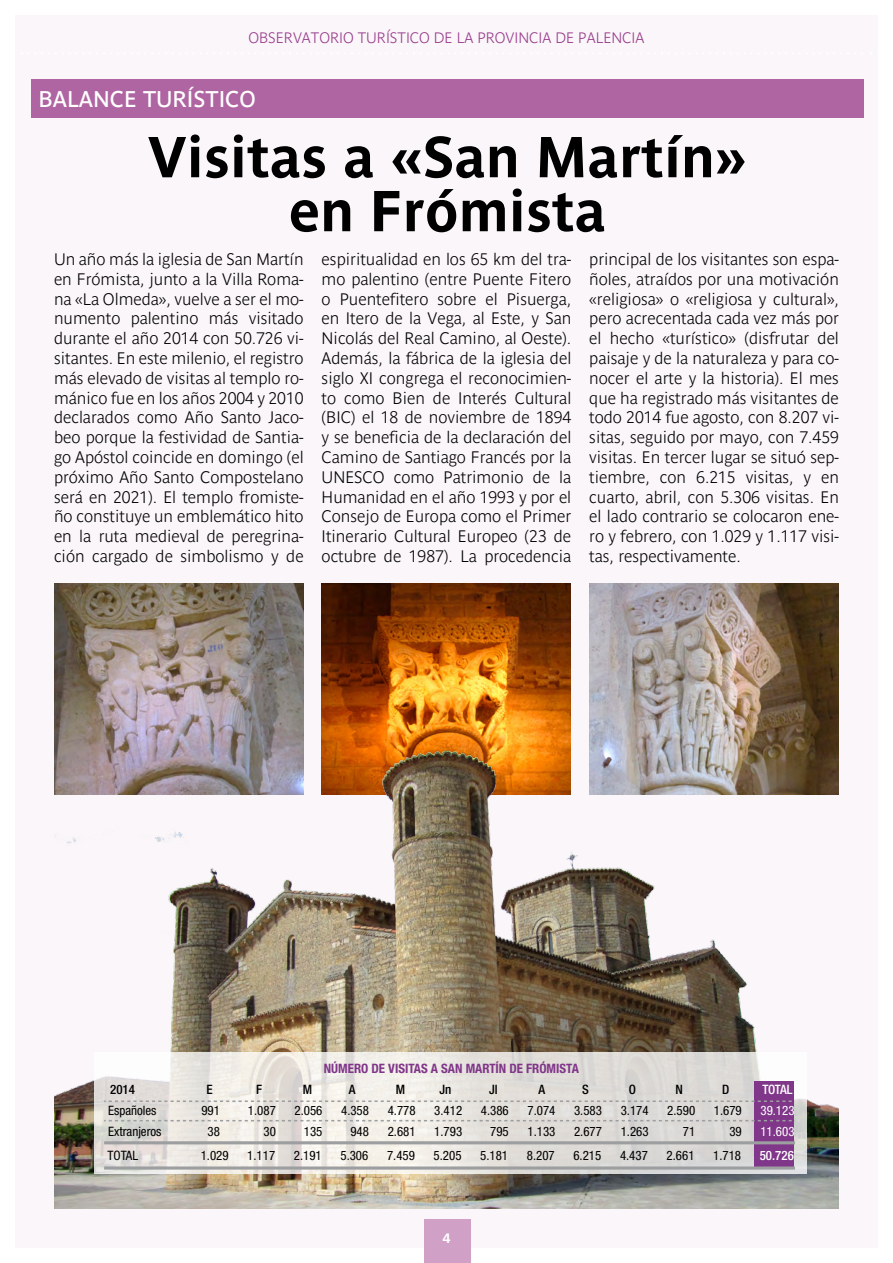
<style>
.page{position:relative;width:893px;height:1263px;background:#fff}
.page>*{position:absolute;margin:0;border:0;box-sizing:border-box;transform-origin:0 0}
.t1{font:700 57px/54px "Parisine";color:#000;text-align:center}
.t2{font:22.5px "Parisine";color:#fff}
.t3{font:700 16.5px/19.8px "Parisine Clair";color:#000;text-align:justify}
.t4{font:700 15px "Parisine Clair";color:#993c8c}
.t5{font:700 13.5px "Parisine";color:#fff}
.t6{font:condensed 12.9px "Helvetica Neue LT Com";color:#000}
.t7{font:700 condensed 12.9px "Helvetica Neue LT Com";color:#803689}
.t8{font:500 condensed 12.9px "Helvetica Neue LT Com";color:#000}
.t9{font:500 condensed 12.9px "Helvetica Neue LT Com";color:#fff}
.t10{font:condensed 12.9px "Helvetica Neue LT Com";color:#fff}
.s1{font-weight:400}
</style>
<div class="page">
<div style="left:15px;top:15px;width:863px;height:1233px;background:#faf6f9"></div>
<div style="left:424px;top:1219px;width:47px;height:44px;background:#d0a0c6"></div>
<div style="left:31px;top:80px;width:832px;height:38px;background:#b065a3"></div>
<img style="left:54px;top:583px;width:249px;height:113px">
<img style="left:321px;top:583px;width:249px;height:113px">
<img style="left:590px;top:583px;width:249px;height:113px">
<img style="left:54px;top:696px;width:785px;height:513px">
<svg style="left:94px;top:1052px;width:713px;height:122px"></svg>
<div style="left:754px;top:1082px;width:40px;height:87px;background:#803689"></div>
<svg style="left:104px;top:1120px;width:692px;height:1px"></svg>
<hr style="left:104px;top:1141px;width:690px;height:3px;background:#9c9e9f">
<hr style="left:104px;top:1166px;width:690px;height:3px;background:#9c9e9f">
<svg style="left:104px;top:1100px;width:692px;height:2px"></svg>
<p class="t4" style="left:248px;top:29px;width:398px">OBSERVATORIO TURÍSTICO DE LA PROVINCIA DE PALENCIA</p>
<h2 class="t2" style="left:38px;top:86px;width:219px">BALANCE TURÍSTICO</h2>
<h1 class="t1" style="left:148px;top:130px;width:601px">Visitas a «San Martín» en Frómista</h1>
<p class="t3" style="left:54px;top:249px;width:251px">Un año más la iglesia de San Martín en Frómista, junto a la Villa Roma&shy;na «La Olmeda», vuelve a ser el mo&shy;numento palentino más visitado durante el año 2014 con 50.726 vi&shy;sitantes. En este milenio, el registro más elevado de visitas al templo ro&shy;mánico fue en los años 2004 y 2010 declarados como Año Santo Jaco&shy;beo porque la festividad de Santia&shy;go Apóstol coincide en domingo (el próximo Año Santo Compostelano será en 2021). El templo fromiste&shy;ño constituye un emblemático hito en la ruta medieval de peregrina&shy;ción cargado de simbolismo y de</p>
<p class="t3" style="left:322px;top:249px;width:251px">espiritualidad en los 65 km del tra&shy;mo palentino (entre Puente Fitero o Puentefitero sobre el Pisuerga, en Itero de la Vega, al Este, y San Nicolás del Real Camino, al Oeste).<br>Además, la fábrica de la iglesia del siglo XI congrega el reconocimien&shy;to como Bien de Interés Cultural (BIC) el 18 de noviembre de 1894 y se beneficia de la declaración del Camino de Santiago Francés por la UNESCO como Patrimonio de la Humanidad en el año 1993 y por el Consejo de Europa como el Primer Itinerario Cultural Europeo (23 de octubre de 1987). La procedencia</p>
<p class="t3" style="left:589px;top:249px;width:251px">principal de los visitantes son espa&shy;ñoles, atraídos por una motivación «religiosa» o «religiosa y cultural», pero acrecentada cada vez más por el hecho «turístico» (disfrutar del paisaje y de la naturaleza y para co&shy;nocer el arte y la historia). El mes que ha registrado más visitantes de todo 2014 fue agosto, con 8.207 vi&shy;sitas, seguido por mayo, con 7.459 visitas. En tercer lugar se situó sep&shy;tiembre, con 6.215 visitas, y en cuarto, abril, con 5.306 visitas. En el lado contrario se colocaron ene&shy;ro y febrero, con 1.029 y 1.117 visi&shy;tas, respectivamente.</p>
<p class="t7" style="left:324px;top:1060px;width:257px">NÚMERO DE VISITAS A SAN MARTÍN DE FRÓMISTA</p>
<p class="t8" style="left:110px;top:1082px;width:26px">2014</p>
<p class="t8" style="left:206px;top:1082px;width:8px">E</p>
<p class="t8" style="left:256px;top:1082px;width:7px">F</p>
<p class="t8" style="left:303px;top:1082px;width:11px">M</p>
<p class="t8" style="left:349px;top:1082px;width:8px">A</p>
<p class="t8" style="left:396px;top:1082px;width:11px">M</p>
<p class="t8" style="left:439px;top:1082px;width:13px">Jn</p>
<p class="t8" style="left:489px;top:1082px;width:10px">Jl</p>
<p class="t8" style="left:538px;top:1082px;width:8px">A</p>
<p class="t8" style="left:582px;top:1082px;width:8px">S</p>
<p class="t8" style="left:629px;top:1082px;width:9px">O</p>
<p class="t8" style="left:675px;top:1082px;width:9px">N</p>
<p class="t8" style="left:722px;top:1082px;width:9px">D</p>
<p class="t9" style="left:762px;top:1082px;width:32px">TOTAL</p>
<p class="t6" style="left:108px;top:1103px;width:50px">Españoles</p>
<p class="t6" style="left:201px;top:1103px;width:20px">991</p>
<p class="t6" style="left:248px;top:1103px;width:29px">1.087</p>
<p class="t6" style="left:295px;top:1103px;width:29px">2.056</p>
<p class="t6" style="left:341px;top:1103px;width:29px">4.358</p>
<p class="t6" style="left:388px;top:1103px;width:29px">4.778</p>
<p class="t6" style="left:434px;top:1103px;width:29px">3.412</p>
<p class="t6" style="left:481px;top:1103px;width:29px">4.386</p>
<p class="t6" style="left:527px;top:1103px;width:29px">7.074</p>
<p class="t6" style="left:574px;top:1103px;width:29px">3.583</p>
<p class="t6" style="left:621px;top:1103px;width:29px">3.174</p>
<p class="t6" style="left:667px;top:1103px;width:29px">2.590</p>
<p class="t6" style="left:714px;top:1103px;width:29px">1.679</p>
<p class="t10" style="left:760px;top:1103px;width:36px">39.123</p>
<p class="t6" style="left:108px;top:1124px;width:55px">Extranjeros</p>
<p class="t6" style="left:208px;top:1124px;width:14px">38</p>
<p class="t6" style="left:263px;top:1124px;width:14px">30</p>
<p class="t6" style="left:304px;top:1124px;width:20px">135</p>
<p class="t6" style="left:350px;top:1124px;width:20px">948</p>
<p class="t6" style="left:388px;top:1124px;width:29px">2.681</p>
<p class="t6" style="left:434px;top:1124px;width:29px">1.793</p>
<p class="t6" style="left:490px;top:1124px;width:20px">795</p>
<p class="t6" style="left:527px;top:1124px;width:29px">1.133</p>
<p class="t6" style="left:574px;top:1124px;width:29px">2.677</p>
<p class="t6" style="left:621px;top:1124px;width:29px">1.263</p>
<p class="t6" style="left:683px;top:1124px;width:14px">71</p>
<p class="t6" style="left:729px;top:1124px;width:14px">39</p>
<p class="t10" style="left:760px;top:1124px;width:36px">11.603</p>
<p class="t6" style="left:107px;top:1148px;width:32px">TOTAL</p>
<p class="t6" style="left:201px;top:1148px;width:29px">1.029</p>
<p class="t6" style="left:247px;top:1148px;width:29px">1.117</p>
<p class="t6" style="left:294px;top:1148px;width:29px">2.191</p>
<p class="t6" style="left:340px;top:1148px;width:29px">5.306</p>
<p class="t6" style="left:387px;top:1148px;width:29px">7.459</p>
<p class="t6" style="left:434px;top:1148px;width:29px">5.205</p>
<p class="t6" style="left:480px;top:1148px;width:29px">5.181</p>
<p class="t6" style="left:527px;top:1148px;width:29px">8.207</p>
<p class="t6" style="left:573px;top:1148px;width:29px">6.215</p>
<p class="t6" style="left:620px;top:1148px;width:29px">4.437</p>
<p class="t6" style="left:667px;top:1148px;width:29px">2.661</p>
<p class="t6" style="left:713px;top:1148px;width:29px">1.718</p>
<p class="t9" style="left:760px;top:1148px;width:82px">50.726 <span class="s1">11.603</span></p>
<p class="t5" style="left:443px;top:1230px;width:9px">4</p>
</div>
